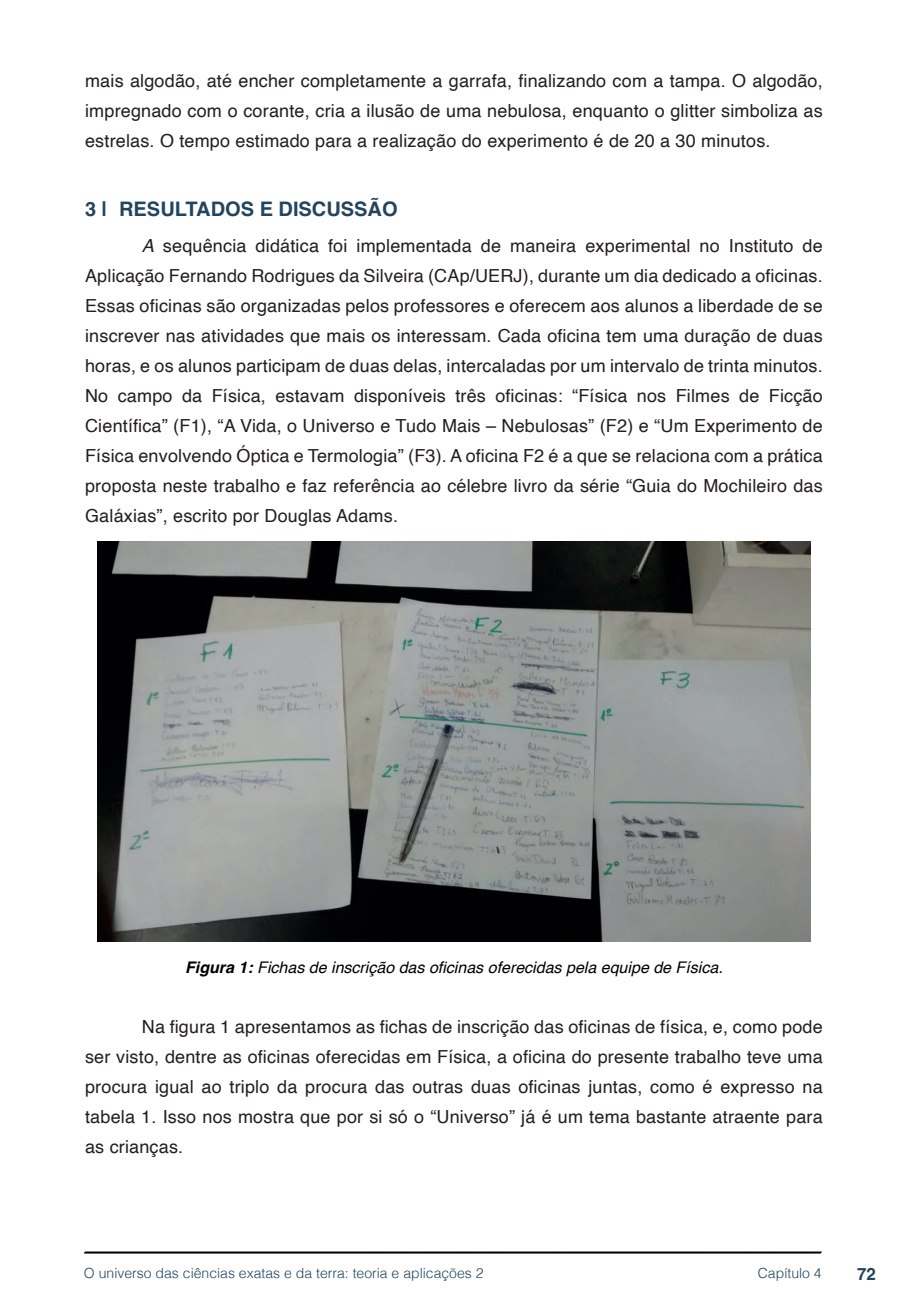
<style>
.page{position:relative;width:908px;height:1304px;background:#fff}
.page>*{position:absolute;margin:0;border:0;box-sizing:border-box;transform-origin:0 0}
.t1{font:700 20px "Helvetica";color:#23445f}
.txt{font:18px/30px "Helvetica";letter-spacing:.01em;color:#231f20;text-align:justify}
.t2{font:700 16.8px "Helvetica";color:#23445f}
.imagens_graf_tab{font:italic 16px "Helvetica";color:#000}
.t3{font:300 14px "Helvetica";color:#23445f}
.s1{font-style:italic}
.s2{font-weight:700}
</style>
<div class="page">
<svg style="left:84px;top:1251px;width:737px;height:3px;background:#515151"></svg>
<img style="left:97px;top:542px;width:713px;height:400px">
<p class="txt" style="left:85px;top:66px;width:738px">mais algodão, até encher completamente a garrafa, finalizando com a tampa. O algodão, impregnado com o corante, cria a ilusão de uma nebulosa, enquanto o glitter simboliza as estrelas. O tempo estimado para a realização do experimento é de 20 a 30 minutos.</p>
<p class="t1" style="left:85px;top:197px;width:314px">3 | RESULTADOS E DISCUSSÃO</p>
<p class="txt" style="left:85px;top:231px;width:738px;text-indent:57px"><span class="s1">A</span> sequência didática foi implementada de maneira experimental no Instituto de Aplicação Fernando Rodrigues da Silveira (CAp/UERJ), durante um dia dedicado a oficinas.<br>Essas oficinas são organizadas pelos professores e oferecem aos alunos a liberdade de se inscrever nas atividades que mais os interessam. Cada oficina tem uma duração de duas horas, e os alunos participam de duas delas, intercaladas por um intervalo de trinta minutos.<br>No campo da Física, estavam disponíveis três oficinas: “Física nos Filmes de Ficção Científica” (F1), “A Vida, o Universo e Tudo Mais – Nebulosas” (F2) e “Um Experimento de Física envolvendo Óptica e Termologia” (F3). A oficina F2 é a que se relaciona com a prática proposta neste trabalho e faz referência ao célebre livro da série “Guia do Mochileiro das Galáxias”, escrito por Douglas Adams.</p>
<p class="imagens_graf_tab" style="left:185px;top:954px;width:539px"><span class="s2">Figura 1:</span> Fichas de inscrição das oficinas oferecidas pela equipe de Física.</p>
<p class="txt" style="left:85px;top:1012px;width:738px;text-indent:57px">Na figura 1 apresentamos as fichas de inscrição das oficinas de física, e, como pode ser visto, dentre as oficinas oferecidas em Física, a oficina do presente trabalho teve uma procura igual ao triplo da procura das outras duas oficinas juntas, como é expresso na tabela 1. Isso nos mostra que por si só o “Universo” já é um tema bastante atraente para as crianças.</p>
<p class="t3" style="left:84px;top:1261px;width:401px">O universo das ciências exatas e da terra: teoria e aplicações 2</p>
<p class="t3" style="left:757px;top:1261px;width:65px">Capítulo 4</p>
<p class="t2" style="left:856px;top:1264px;width:20px">72</p>
</div>
